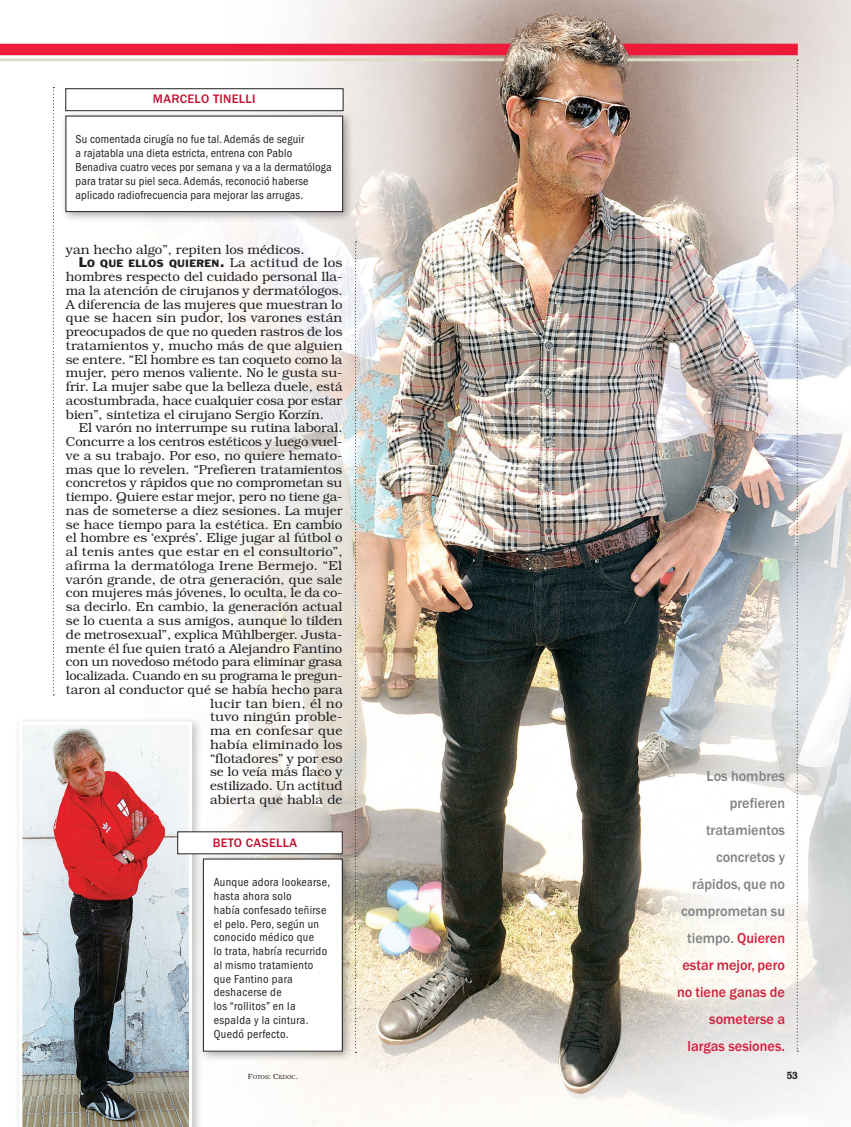
<style>
.page{position:relative;width:851px;height:1127px;background:#fff}
.page>*{position:absolute;margin:0;border:0;box-sizing:border-box;transform-origin:0 0}
.t1{font:500 15px/27px "Franklin Gothic";color:#808285;text-align:right;scale:.95 1}
.CUERPO_DE_NOTA{font:300 13.05px/13.8px "Bookman";letter-spacing:-.005em;color:#231f20;text-align:justify}
.EPIGRAFES{font:500 12.75px "Franklin Gothic";letter-spacing:.02em;color:#c3102e}
.t2{font:condensed 12px/13.8px "Franklin Gothic";letter-spacing:.015em;color:#231f20}
.t3{font:600 10.5px "Bookman";color:#231f20;scale:.8 1}
.CUERPO_DE_NOTA-2{font:9.75px "Franklin Gothic";letter-spacing:.025em;color:#231f20}
.t4{font:300 5.7px "Bookman";letter-spacing:-.01em;color:#231f20}
.s1{font-size:13.05px}
.s2{font-family:"Bookman";font-weight:300;font-size:13.05px}
.s3{color:#d1213e}
.s4{font-size:7.5px}
</style>
<div class="page">
<img style="left:127px;top:0;width:723px;height:1127px">
<hr style="left:0;top:58px;width:797px;height:3px;background:#dadcc7">
<div style="left:0;top:44px;width:797px;height:11px;background:#ed1a3a"></div>
<svg style="left:796px;top:60px;width:2px;height:991px"></svg>
<svg style="left:355px;top:241px;width:1px;height:612px"></svg>
<svg style="left:53px;top:87px;width:1px;height:608px"></svg>
<div style="left:14px;top:716px;width:195px;height:411px;background:#231f20;opacity:.3"></div>
<img style="left:19px;top:721px;width:173px;height:406px">
<div style="left:178px;top:832px;width:164px;height:22px;background:#fff"></div>
<div style="left:198px;top:853px;width:162px;height:216px;background:#231f20;opacity:.4"></div>
<div style="left:203px;top:859px;width:139px;height:192px;background:#fff"></div>
<div style="left:66px;top:89px;width:277px;height:22px;background:#fff"></div>
<div style="left:66px;top:88px;width:277px;height:23px;border:1px solid #231f20"></div>
<div style="left:60px;top:111px;width:301px;height:118px;background:#231f20;opacity:.4"></div>
<div style="left:66px;top:116px;width:276px;height:96px;background:#fff"></div>
<div style="left:66px;top:116px;width:277px;height:96px;border:1px solid #231f20"></div>
<img style="left:502px;top:38px;width:126px;height:29px">
<p class="EPIGRAFES" style="left:153px;top:91px;width:104px">Marcelo tinelli</p>
<p class="t2" style="left:75px;top:133px;width:230px">Su comentada cirugía no fue tal. Además de seguir</p>
<p class="t2" style="left:75px;top:146px;width:218px">a rajatabla una dieta estricta, entrena con Pablo</p>
<p class="t2" style="left:75px;top:160px;width:257px">Benadiva cuatro veces por semana y va a la dermatóloga para tratar su piel seca. Además, reconoció haberse aplicado radiofrecuencia para mejorar las arrugas.</p>
<p class="CUERPO_DE_NOTA" style="left:66px;top:242px;width:240px">yan hecho algo”, repiten los médicos.</p>
<p class="CUERPO_DE_NOTA-2" style="left:79px;top:257px;width:265px"><span class="s1">L</span>O QUE ELLOS QUIEREN<span class="s1">.</span> <span class="s2">La actitud de los</span></p>
<p class="CUERPO_DE_NOTA" style="left:66px;top:270px;width:278px">hombres respecto del cuidado personal lla&shy;ma la atención de cirujanos y dermatólogos.<br>A diferencia de las mujeres que muestran lo que se hacen sin pudor, los varones están preocupados de que no queden rastros de los tratamientos y, mucho más de que alguien se entere. “El hombre es tan coqueto como la mujer, pero menos valiente. No le gusta su&shy;frir. La mujer sabe que la belleza duele, está acostumbrada, hace cualquier cosa por estar bien”, sintetiza el cirujano Sergio Korzín.</p>
<p class="CUERPO_DE_NOTA" style="left:66px;top:421px;width:278px;text-align:right">El varón no interrumpe su rutina laboral.<br>Concurre a los centros estéticos y luego vuel&shy;ve a su trabajo. Por eso, no quiere hemato&shy;mas que lo revelen. “Prefieren tratamientos concretos y rápidos que no comprometan su tiempo. Quiere estar mejor, pero no tiene ga&shy;nas de someterse a diez sesiones. La mujer se hace tiempo para la estética. En cambio el hombre es ‘exprés’. Elige jugar al fútbol o al tenis antes que estar en el consultorio”, afirma la dermatóloga Irene Bermejo. “El varón grande, de otra generación, que sale con mujeres más jóvenes, lo oculta, le da co&shy;sa decirlo. En cambio, la generación actual se lo cuenta a sus amigos, aunque lo tilden de metrosexual”, explica Mühlberger. Justa&shy;mente él fue quien trató a Alejandro Fantino con un novedoso método para eliminar grasa localizada. Cuando en su programa le pregun&shy;taron al conductor qué se había hecho para lucir tan bien, él no<br>tuvo ningún proble-<br>ma en confesar que<br>había eliminado los<br>“flotadores” y por eso<br>se lo veía más flaco y<br>estilizado. Un actitud<br>abierta que habla de</p>
<p class="EPIGRAFES" style="left:213px;top:836px;width:86px">beto caSeLla</p>
<p class="t2" style="left:214px;top:875px;width:118px">Aunque adora lookearse, hasta ahora solo</p>
<p class="t2" style="left:214px;top:903px;width:114px">había confesado teñirse el pelo. Pero, según un conocido médico que</p>
<p class="t2" style="left:214px;top:944px;width:115px">lo trata, habría recurrido</p>
<p class="t2" style="left:214px;top:958px;width:101px">al mismo tratamiento</p>
<p class="t2" style="left:214px;top:972px;width:80px">que Fantino para deshacerse de</p>
<p class="t2" style="left:214px;top:999px;width:96px">los “rollitos” en la espalda y la cintura.<br>Quedó perfecto.</p>
<p class="t1" style="left:677px;top:763px;width:115px">Los hombres prefieren tratamientos concretos y rápidos, que no comprometan su tiempo. <span class="s3">Quieren estar mejor, pero no tiene ganas de someterse a largas sesiones.</span></p>
<p class="t4" style="left:248px;top:1074px;width:52px"><span class="s4">F</span>OTOS<span class="s4">: C</span>EDOC<span class="s4">.</span></p>
<p class="t3" style="left:786px;top:1069px;width:15px">53</p>
</div>
